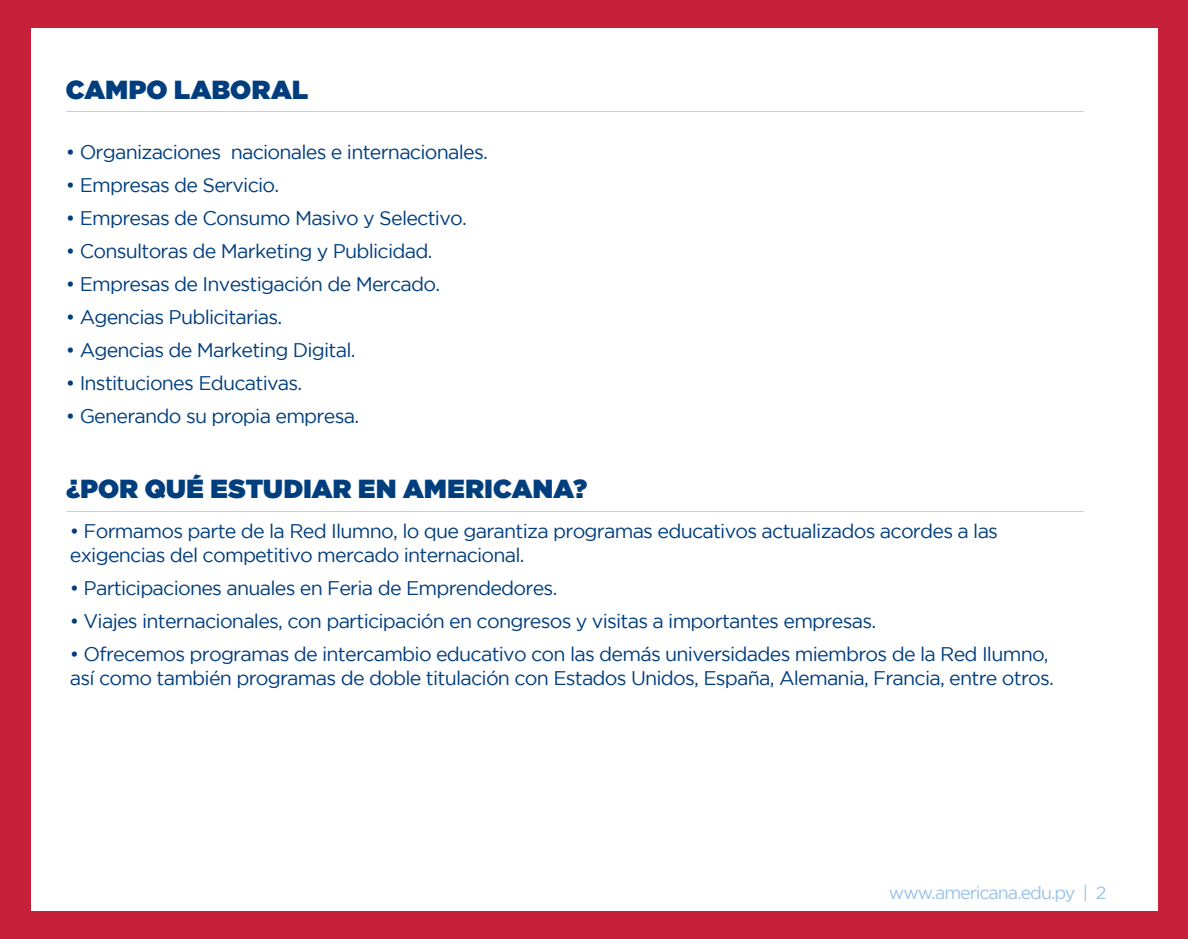
<style>
.page{position:relative;width:1188px;height:939px;background:#fff}
.page>*{position:absolute;margin:0;border:0;box-sizing:border-box;transform-origin:0 0}
.t1{font:900 25.95px "Gotham";letter-spacing:.01em;color:#003e7e}
.t2{font:19.65px/23.5px "Gotham";letter-spacing:-.04em;color:#003e7e}
.t3{font:17.85px "Gotham";letter-spacing:-.055em;color:#98c2e8}
</style>
<div class="page">
<div style="left:0;top:0;width:1188px;height:938px;background:#c6203a"></div>
<div style="left:31px;top:28px;width:1126px;height:882px;background:#fff"></div>
<h1 class="t1" style="left:66px;top:71px;width:244px">CAMPO LABORAL</h1>
<p class="t2" style="left:66px;top:139px;width:424px">• Organizaciones nacionales e internacionales.</p>
<p class="t2" style="left:66px;top:172px;width:215px">• Empresas de Servicio.</p>
<p class="t2" style="left:66px;top:205px;width:403px">• Empresas de Consumo Masivo y Selectivo.</p>
<p class="t2" style="left:66px;top:238px;width:368px">• Consultoras de Marketing y Publicidad.</p>
<p class="t2" style="left:66px;top:271px;width:376px">• Empresas de Investigación de Mercado.</p>
<p class="t2" style="left:66px;top:304px;width:218px">• Agencias Publicitarias.</p>
<p class="t2" style="left:66px;top:337px;width:291px">• Agencias de Marketing Digital.</p>
<p class="t2" style="left:66px;top:370px;width:238px">• Instituciones Educativas.</p>
<p class="t2" style="left:66px;top:403px;width:295px">• Generando su propia empresa.</p>
<h1 class="t1" style="left:66px;top:470px;width:522px">¿POR QUÉ ESTUDIAR EN AMERICANA?</h1>
<p class="t2" style="left:70px;top:519px;width:930px">• Formamos parte de la Red Ilumno, lo que garantiza programas educativos actualizados acordes a las exigencias del competitivo mercado internacional.</p>
<p class="t2" style="left:70px;top:575px;width:489px">• Participaciones anuales en Feria de Emprendedores.</p>
<p class="t2" style="left:70px;top:608px;width:808px">• Viajes internacionales, con participación en congresos y visitas a importantes empresas.</p>
<p class="t2" style="left:70px;top:641px;width:986px">• Ofrecemos programas de intercambio educativo con las demás universidades miembros de la Red Ilumno, así como también programas de doble titulación con Estados Unidos, España, Alemania, Francia, entre otros.</p>
<p class="t3" style="left:889px;top:881px;width:219px">www.americana.edu.py | 2</p>
</div>
